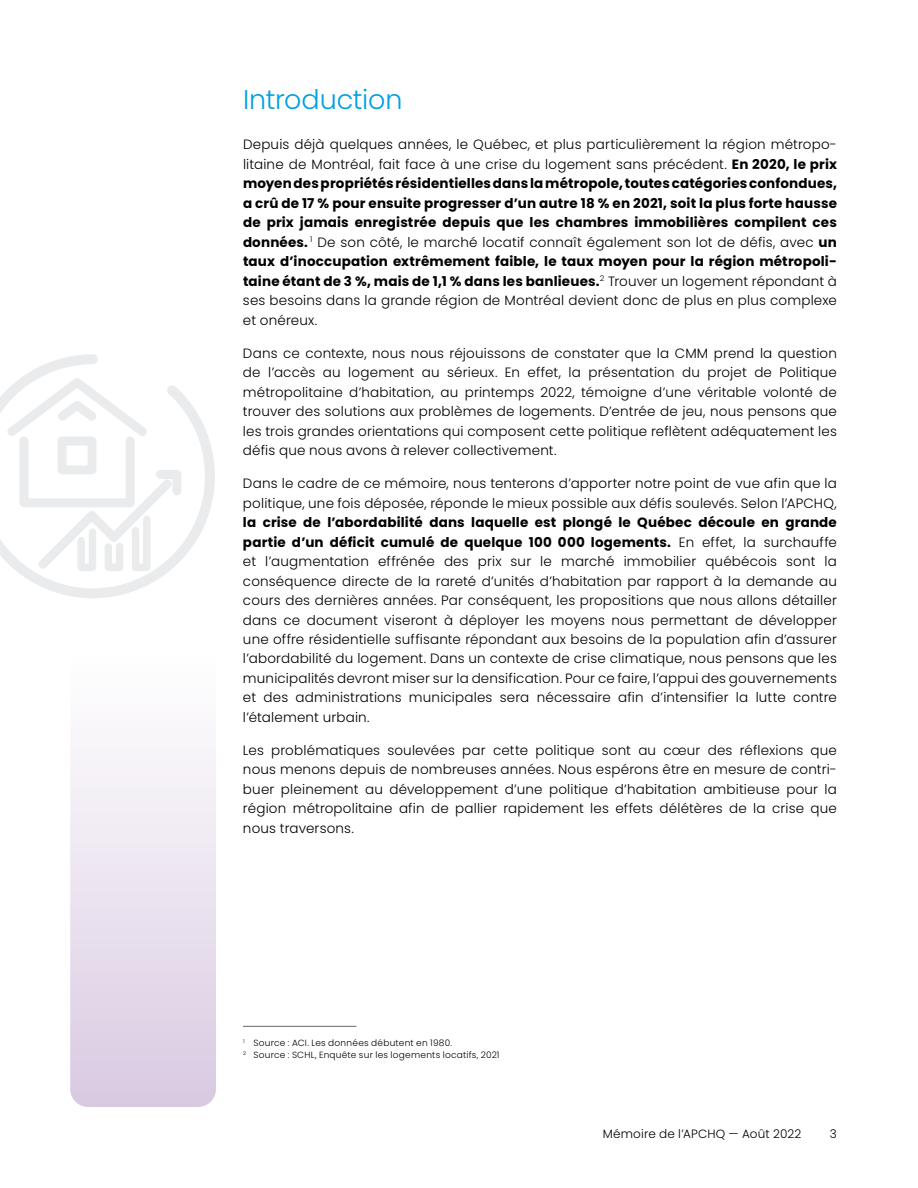
<style>
.page{position:relative;width:918px;height:1188px;background:#fff}
.page>*{position:absolute;margin:0;border:0;box-sizing:border-box;transform-origin:0 0}
.t1{font:300 27px "Poppins";letter-spacing:-.005em;color:#009fe3}
.t2{font:300 13.5px/19.5px "Poppins";letter-spacing:.01em;color:#000;text-align:justify}
.t3{font:700 13.5px/19.5px "Poppins";letter-spacing:.01em;color:#000;text-align:justify}
.t4{font:300 12px "Poppins";letter-spacing:.015em;color:#000}
.t5{font:300 9px/12px "Poppins";letter-spacing:.025em;color:#000}
.s1{font-weight:300}
.s2{font-weight:700}
</style>
<div class="page">
<div style="left:70px;top:648px;width:146px;height:459px;background:linear-gradient(to bottom,#fff,#d9cae2);border-radius:18px"></div>
<svg style="left:0;top:354px;width:215px;height:244px"></svg>
<hr style="left:243px;top:1026px;width:113px;height:1px;background:#000">
<h1 class="t1" style="left:243px;top:84px;width:161px">Introduction</h1>
<p class="t3" style="left:243px;top:135px;width:596px"><span class="s1">Depuis déjà quelques années, le Québec, et plus particulièrement la région métropo&shy;litaine de Montréal, fait face à une crise du logement sans précédent.</span> En 2020, le prix moyen des propriétés résidentielles dans la métropole, toutes catégories confondues, a crû de 17 % pour ensuite progresser d’un autre 18 % en 2021, soit la plus forte hausse de prix jamais enregistrée depuis que les chambres immobilières compilent ces données. <sup>1</sup> <span class="s1">De son côté, le marché locatif connaît également son lot de défis, avec</span> un taux d’inoccupation extrêmement faible, le taux moyen pour la région métropoli&shy;taine étant de 3 %, mais de 1,1 % dans les banlieues.<sup>2</sup> <span class="s1">Trouver un logement répondant à ses besoins dans la grande région de Montréal devient donc de plus en plus complexe et onéreux.</span></p>
<p class="t2" style="left:243px;top:343px;width:596px">Dans ce contexte, nous nous réjouissons de constater que la CMM prend la question de l’accès au logement au sérieux. En effet, la présentation du projet de Politique métropolitaine d’habitation, au printemps 2022, témoigne d’une véritable volonté de trouver des solutions aux problèmes de logements. D’entrée de jeu, nous pensons que les trois grandes orientations qui composent cette politique reflètent adéquatement les défis que nous avons à relever collectivement.</p>
<p class="t2" style="left:243px;top:474px;width:595px">Dans le cadre de ce mémoire, nous tenterons d’apporter notre point de vue afin que la politique, une fois déposée, réponde le mieux possible aux défis soulevés. Selon l’APCHQ,</p>
<p class="t2" style="left:243px;top:513px;width:596px"><span class="s2">la crise de l’abordabilité dans laquelle est plongé le Québec découle en grande partie d’un déficit cumulé de quelque 100 000 logements.</span> En effet, la surchauffe et l’augmentation effrénée des prix sur le marché immobilier québécois sont la conséquence directe de la rareté d’unités d’habitation par rapport à la demande au cours des dernières années. Par conséquent, les propositions que nous allons détailler dans ce document viseront à déployer les moyens nous permettant de développer une offre résidentielle suffisante répondant aux besoins de la population afin d’assurer l’abordabilité du logement. Dans un contexte de crise climatique, nous pensons que les municipalités devront miser sur la densification. Pour ce faire, l’appui des gouvernements et des administrations municipales sera nécessaire afin d’intensifier la lutte contre l’étalement urbain.</p>
<p class="t2" style="left:243px;top:741px;width:596px">Les problématiques soulevées par cette politique sont au cœur des réflexions que nous menons depuis de nombreuses années. Nous espérons être en mesure de contri&shy;buer pleinement au développement d’une politique d’habitation ambitieuse pour la région métropolitaine afin de pallier rapidement les effets délétères de la crise que nous traversons.</p>
<p class="t5" style="left:243px;top:1037px;width:258px"><sup>1</sup> Source : ACI. Les données débutent en 1980.<br><sup>2</sup> Source : SCHL, Enquête sur les logements locatifs, 2021</p>
<p class="t4" style="left:603px;top:1127px;width:200px">Mémoire de l’APCHQ — Août 2022</p>
<p class="t4" style="left:830px;top:1127px;width:9px">3</p>
</div>
